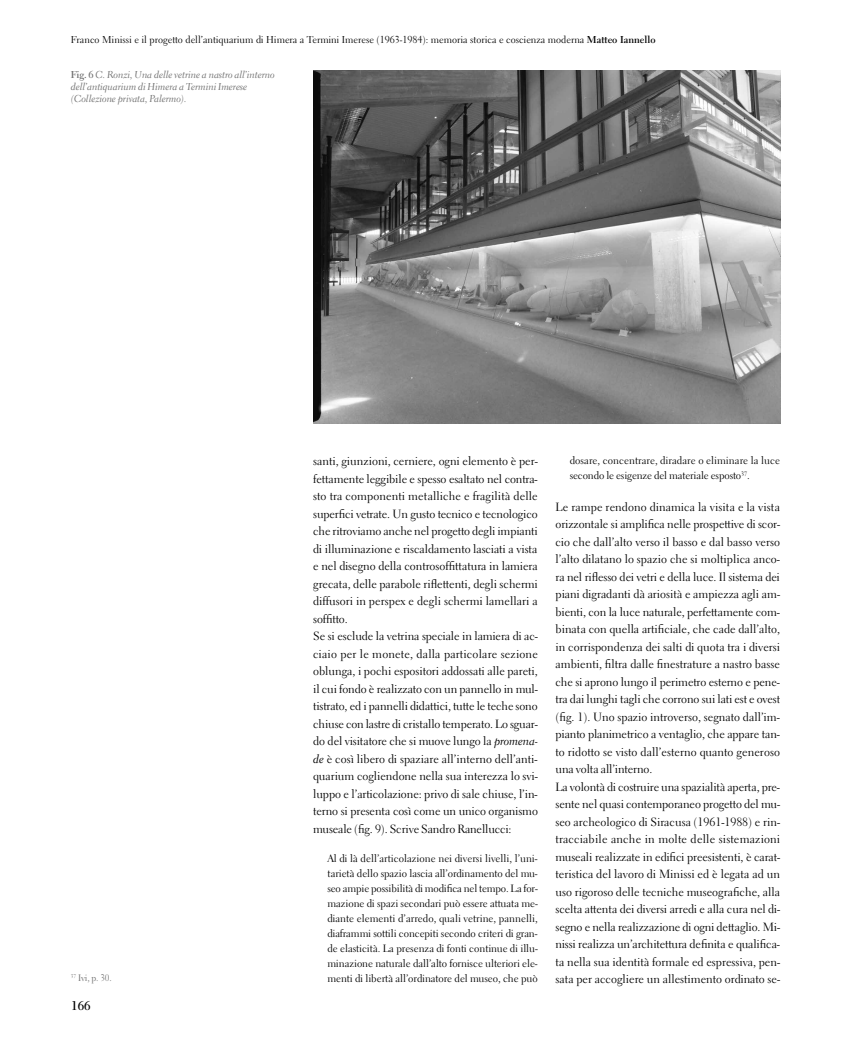
<style>
.page{position:relative;width:851px;height:1063px;background:#fff}
.page>*{position:absolute;margin:0;border:0;box-sizing:border-box;transform-origin:0 0}
.t1{font:700 12.5px "Electra LT Std";color:#000}
.t2{font:11.88px/17.5px "Electra LT Std";letter-spacing:-.005em;color:#000}
.t3{font:10.62px/15px "Electra LT Std";letter-spacing:-.005em;color:#000;text-align:justify}
.t4{font:10px "Electra LT Std";color:#000}
.t5{font:10px/12px "Electra LT Std Cursive";letter-spacing:-.01em;color:#6f6f6f}
.t6{font:9.38px "Electra LT Std";color:#6f6f6f}
.s1{font-weight:700}
.s2{font-family:"Electra LT Std";font-weight:700}
.s3{font-family:"Electra LT Std Cursive"}
</style>
<div class="page">
<img style="left:313px;top:71px;width:467px;height:353px">
<p class="t4" style="left:71px;top:33px;width:586px">Franco Minissi e il progetto dell’antiquarium di Himera a Termini Imerese (1963-1984): memoria storica e coscienza moderna <span class="s1">Matteo Iannello</span></p>
<p class="t5" style="left:71px;top:69px;width:205px"><span class="s2">Fig. 6</span> C. Ronzi, Una delle vetrine a nastro all’interno dell’antiquarium di Himera a Termini Imerese (Collezione privata, Palermo).</p>
<p class="t6" style="left:71px;top:972px;width:42px"><sup>37</sup> Ivi, p. 30.</p>
<p class="t1" style="left:71px;top:998px;width:21px">166</p>
<p class="t2" style="left:313px;top:452px;width:226px">santi, giunzioni, cerniere, ogni elemento è per&shy;fettamente leggibile e spesso esaltato nel contra&shy;sto tra componenti metalliche e fragilità delle superfici vetrate. Un gusto tecnico e tecnologico che ritroviamo anche nel progetto degli impianti di illuminazione e riscaldamento lasciati a vista e nel disegno della controsoffittatura in lamiera grecata, delle parabole riflettenti, degli schermi diffusori in perspex e degli schermi lamellari a soffitto.<br>Se si esclude la vetrina speciale in lamiera di ac&shy;ciaio per le monete, dalla particolare sezione oblunga, i pochi espositori addossati alle pareti, il cui fondo è realizzato con un pannello in mul&shy;tistrato, ed i pannelli didattici, tutte le teche sono chiuse con lastre di cristallo temperato. Lo sguar&shy;do del visitatore che si muove lungo la <span class="s3">promena&shy;de</span> è così libero di spaziare all’interno dell’anti&shy;quarium cogliendone nella sua interezza lo svi&shy;luppo e l’articolazione: privo di sale chiuse, l’in&shy;terno si presenta così come un unico organismo museale (fig. 9). Scrive Sandro Ranellucci:</p>
<p class="t3" style="left:327px;top:851px;width:212px">Al di là dell’articolazione nei diversi livelli, l’uni&shy;tarietà dello spazio lascia all’ordinamento del mu&shy;seo ampie possibilità di modifica nel tempo. La for&shy;mazione di spazi secondari può essere attuata me&shy;diante elementi d’arredo, quali vetrine, pannelli, diaframmi sottili concepiti secondo criteri di gran&shy;de elasticità. La presenza di fonti continue di illu&shy;minazione naturale dall’alto fornisce ulteriori ele&shy;menti di libertà all’ordinatore del museo, che può</p>
<p class="t3" style="left:569px;top:453px;width:212px">dosare, concentrare, diradare o eliminare la luce secondo le esigenze del materiale esposto<sup>37</sup>.</p>
<p class="t2" style="left:555px;top:498px;width:226px">Le rampe rendono dinamica la visita e la vista orizzontale si amplifica nelle prospettive di scor&shy;cio che dall’alto verso il basso e dal basso verso l’alto dilatano lo spazio che si moltiplica anco&shy;ra nel riflesso dei vetri e della luce. Il sistema dei piani digradanti dà ariosità e ampiezza agli am&shy;bienti, con la luce naturale, perfettamente com&shy;binata con quella artificiale, che cade dall’alto, in corrispondenza dei salti di quota tra i diversi ambienti, filtra dalle finestrature a nastro basse che si aprono lungo il perimetro esterno e pene&shy;tra dai lunghi tagli che corrono sui lati est e ovest (fig. 1). Uno spazio introverso, segnato dall’im&shy;pianto planimetrico a ventaglio, che appare tan&shy;to ridotto se visto dall’esterno quanto generoso una volta all’interno.<br>La volontà di costruire una spazialità aperta, pre&shy;sente nel quasi contemporaneo progetto del mu&shy;seo archeologico di Siracusa (1961-1988) e rin&shy;tracciabile anche in molte delle sistemazioni museali realizzate in edifici preesistenti, è carat&shy;teristica del lavoro di Minissi ed è legata ad un uso rigoroso delle tecniche museografiche, alla scelta attenta dei diversi arredi e alla cura nel di&shy;segno e nella realizzazione di ogni dettaglio. Mi&shy;nissi realizza un’architettura definita e qualifica&shy;ta nella sua identità formale ed espressiva, pen&shy;sata per accogliere un allestimento ordinato se-</p>
</div>
